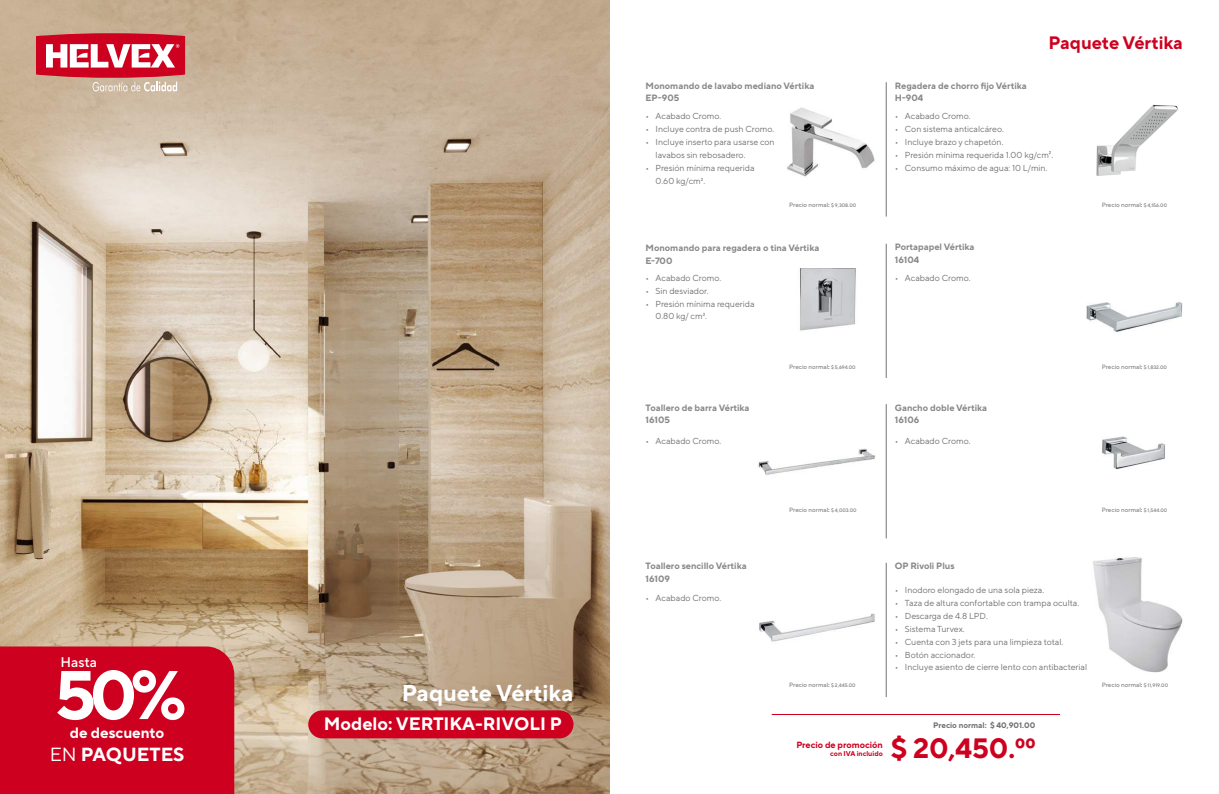
<style>
.page{position:relative;width:1219px;height:794px;background:#fff}
.page>*{position:absolute;margin:0;border:0;box-sizing:border-box;transform-origin:0 0}
.t1{font:700 68.6px "TT Norms Pro";color:#fff}
.t2{font:700 28px "TT Norms Pro";color:#ce001f}
.t3{font:700 23px "TT Norms Pro";color:#fff}
.t4{font:700 19px "TT Norms Pro";color:#fff}
.t5{font:700 18px "TT Norms Pro";color:#fff}
.t6{font:700 18px "TT Norms Pro";color:#ce001f}
.t7{font:700 15px "TT Norms Pro";color:#fff}
.t8{font:500 14px "TT Norms Pro";color:#fff}
.t9{font:700 9.2px/12.8px "TT Norms Pro";color:#898989}
.t10{font:700 9px "TT Norms Pro";color:#ce001f}
.t11{font:8.7px/12.8px "TT Norms Pro";color:#727171}
.t12{font:700 8px "TT Norms Pro";color:#727171}
.t13{font:700 7px "TT Norms Pro";color:#ce001f}
.t14{font:500 6.2px "TT Norms Pro";color:#898989}
.s1{font-weight:400}
.s2{font-weight:700;color:#727171}
.s3{font-size:5px;color:#807d7e}
</style>
<div class="page">
<img style="left:0;top:0;width:609px;height:794px">
<img style="left:1086px;top:302px;width:96px;height:30px">
<img style="left:758px;top:448px;width:117px;height:27px">
<img style="left:1102px;top:436px;width:63px;height:34px">
<img style="left:759px;top:613px;width:116px;height:29px">
<img style="left:799px;top:268px;width:57px;height:63px">
<img style="left:787px;top:103px;width:99px;height:84px">
<img style="left:1096px;top:105px;width:82px;height:71px">
<hr style="left:886px;top:82px;width:1px;height:134px;background:#000">
<hr style="left:886px;top:244px;width:1px;height:134px;background:#000">
<hr style="left:886px;top:404px;width:1px;height:134px;background:#000">
<hr style="left:886px;top:563px;width:1px;height:134px;background:#000">
<svg style="left:36px;top:33px;width:149px;height:58px"></svg>
<div style="left:0;top:646px;width:234px;height:148px;background:#ce001f"></div>
<img style="left:1093px;top:557px;width:90px;height:116px">
<hr style="left:772px;top:714px;width:288px;height:1px;background:#ce001f">
<div style="left:308px;top:710px;width:265px;height:28px;background:#ce001f;border-radius:14px"></div>
<h3 class="t8" style="left:60px;top:653px;width:38px">Hasta</h3>
<h1 class="t1" style="left:55px;top:649px;width:133px">50%</h1>
<h3 class="t7" style="left:70px;top:723px;width:96px">de descuento</h3>
<h3 class="t4" style="left:50px;top:742px;width:136px"><span class="s1">EN</span> PAQUETES</h3>
<h3 class="t3" style="left:402px;top:678px;width:173px">Paquete Vértika</h3>
<h3 class="t5" style="left:324px;top:712px;width:240px">Modelo: VERTIKA-RIVOLI P</h3>
<p class="t9" style="left:645px;top:79px;width:170px">Monomando de lavabo mediano Vértika<br>EP-905</p>
<p class="t9" style="left:895px;top:79px;width:133px">Regadera de chorro fijo Vértika<br>H-904</p>
<h3 class="t6" style="left:1048px;top:30px;width:136px">Paquete Vértika</h3>
<p class="t11" style="left:645px;top:110px;width:77px">• Acabado Cromo.</p>
<p class="t11" style="left:645px;top:122px;width:130px">• Incluye contra de push Cromo.</p>
<p class="t11" style="left:656px;top:135px;width:121px;text-indent:-10px">• Incluye inserto para usarse con lavabos sin rebosadero.</p>
<p class="t11" style="left:656px;top:161px;width:101px;text-indent:-10px">• Presión mínima requerida<br>0.60 kg/cm2.</p>
<p class="t11" style="left:895px;top:110px;width:77px">• Acabado Cromo.</p>
<p class="t11" style="left:895px;top:122px;width:111px">• Con sistema anticalcáreo.</p>
<p class="t11" style="left:895px;top:135px;width:110px">• Incluye brazo y chapetón.</p>
<p class="t11" style="left:895px;top:148px;width:160px">• Presión mínima requerida 1.00 kg/cm².</p>
<p class="t11" style="left:895px;top:161px;width:154px">• Consumo máximo de agua: 10 L/min.</p>
<p class="t14" style="left:789px;top:201px;width:69px">Precio normal<span class="s2">:</span> <span class="s3">$ 9,308.00</span></p>
<p class="t14" style="left:1102px;top:201px;width:67px">Precio normal<span class="s2">:</span> <span class="s3">$ 4,156.00</span></p>
<p class="t9" style="left:645px;top:241px;width:175px">Monomando para regadera o tina Vértika<br>E-700</p>
<p class="t9" style="left:895px;top:240px;width:81px">Portapapel Vértika<br>16104</p>
<p class="t11" style="left:645px;top:271px;width:77px">• Acabado Cromo.</p>
<p class="t11" style="left:645px;top:284px;width:65px">• Sin desviador.</p>
<p class="t11" style="left:656px;top:297px;width:101px;text-indent:-10px">• Presión mínima requerida<br>0.80 kg/ cm2.</p>
<p class="t9" style="left:645px;top:400px;width:106px">Toallero de barra Vértika<br>16105</p>
<p class="t11" style="left:895px;top:271px;width:77px">• Acabado Cromo.</p>
<p class="t14" style="left:789px;top:362px;width:68px">Precio normal<span class="s2">:</span> <span class="s3">$ 5,694.00</span></p>
<p class="t14" style="left:1102px;top:362px;width:67px">Precio normal<span class="s2">:</span> <span class="s3">$ 1,832.00</span></p>
<p class="t9" style="left:895px;top:400px;width:94px">Gancho doble Vértika<br>16106</p>
<p class="t11" style="left:645px;top:434px;width:77px">• Acabado Cromo.</p>
<p class="t11" style="left:895px;top:434px;width:77px">• Acabado Cromo.</p>
<p class="t9" style="left:645px;top:559px;width:103px">Toallero sencillo Vértika<br>16109</p>
<p class="t11" style="left:645px;top:591px;width:77px">• Acabado Cromo.</p>
<p class="t14" style="left:789px;top:505px;width:69px">Precio normal<span class="s2">:</span> <span class="s3">$ 4,003.00</span></p>
<p class="t14" style="left:1102px;top:505px;width:67px">Precio normal<span class="s2">:</span> <span class="s3">$ 1,544.00</span></p>
<p class="t14" style="left:789px;top:680px;width:68px">Precio normal<span class="s2">:</span> <span class="s3">$ 2,445.00</span></p>
<p class="t9" style="left:895px;top:559px;width:61px">OP Rivoli Plus</p>
<p class="t11" style="left:895px;top:583px;width:151px">• Inodoro elongado de una sola pieza.</p>
<p class="t11" style="left:895px;top:596px;width:186px">• Taza de altura confortable con trampa oculta.</p>
<p class="t11" style="left:895px;top:609px;width:95px">• Descarga de 4.8 LPD.</p>
<p class="t11" style="left:895px;top:622px;width:71px">• Sistema Turvex.</p>
<p class="t11" style="left:895px;top:635px;width:170px">• Cuenta con 3 jets para una limpieza total.</p>
<p class="t11" style="left:895px;top:648px;width:82px">• Botón accionador.</p>
<p class="t11" style="left:895px;top:660px;width:196px">• Incluye asiento de cierre lento con antibacterial.</p>
<p class="t10" style="left:796px;top:738px;width:88px">Precio de promoción</p>
<p class="t13" style="left:830px;top:749px;width:54px">con IVA incluido</p>
<p class="t12" style="left:933px;top:720px;width:104px">Precio normal: $ 40,901.00</p>
<h2 class="t2" style="left:891px;top:729px;width:146px">$ 20,450.00</h2>
<p class="t14" style="left:1102px;top:680px;width:68px">Precio normal<span class="s2">:</span> <span class="s3">$ 11,919.00</span></p>
</div>
